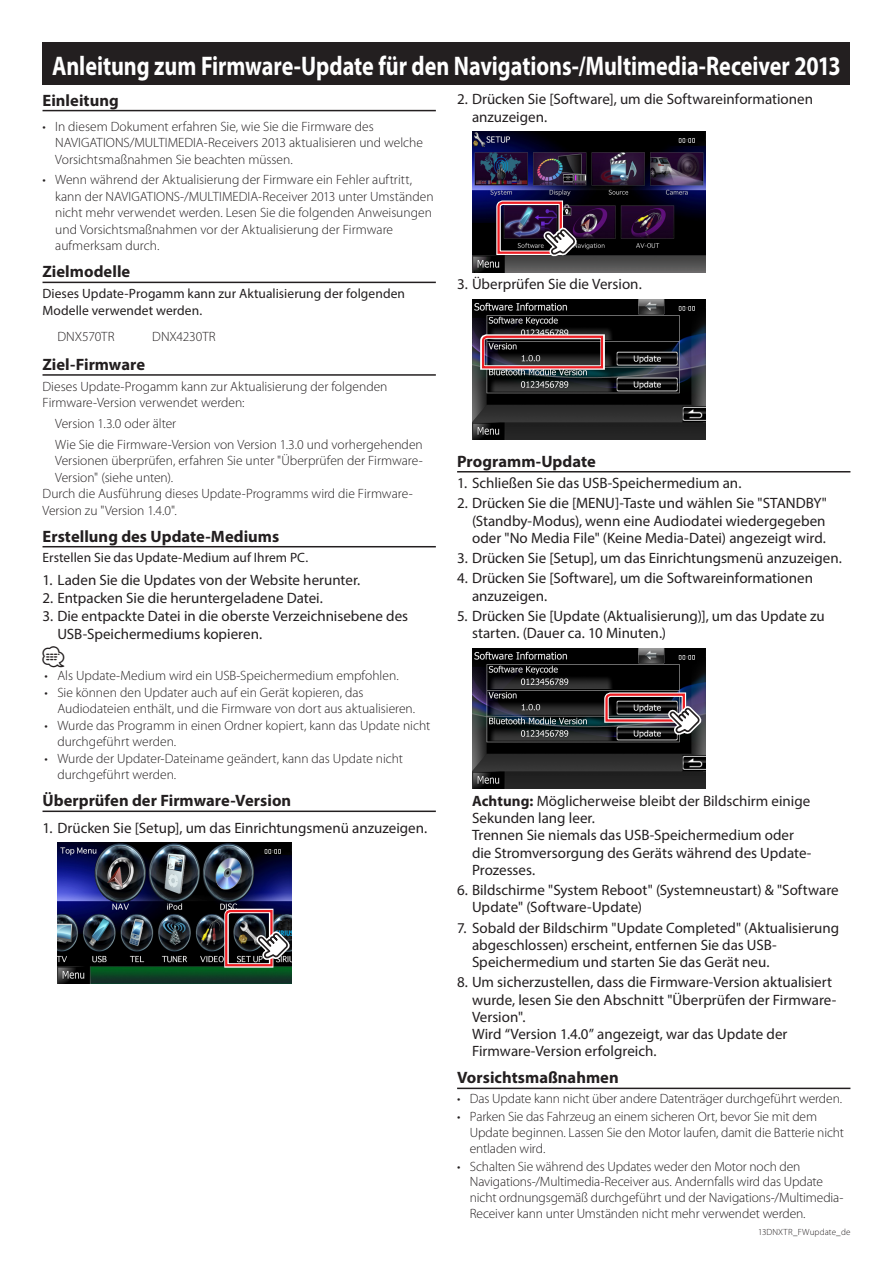
<style>
.page{position:relative;width:893px;height:1263px;background:#fff}
.page>*{position:absolute;margin:0;border:0;box-sizing:border-box;transform-origin:0 0}
.t1{font:700 27px "Myriad Pro";letter-spacing:-.005em;color:#fff;scale:.82 1}
.t2{font:21px "JKCE2 Car Symble";color:#231f20}
.t3{font:700 16.5px "Myriad Pro";color:#231f20}
.t4{font:15px/17.2px "Myriad Pro";color:#231f20}
.t5{font:300 13.5px/16.5px "Myriad Pro";color:#231f20}
.t6{font:13.5px/16.5px "Myriad Pro";letter-spacing:.005em;color:#231f20}
.t7{font:300 9px "Myriad Pro";letter-spacing:.015em;color:#231f20}
.s1{font-weight:700}
</style>
<div class="page">
<div style="left:43px;top:43px;width:807px;height:42px;background:#231f20"></div>
<hr style="left:43px;top:110px;width:393px;height:1px;background:#231f20">
<hr style="left:43px;top:282px;width:393px;height:1px;background:#231f20">
<hr style="left:43px;top:374px;width:393px;height:2px;background:#231f20">
<hr style="left:43px;top:546px;width:393px;height:1px;background:#231f20">
<hr style="left:43px;top:810px;width:393px;height:2px;background:#231f20">
<img style="left:57px;top:843px;width:234px;height:140px">
<svg style="left:222px;top:906px;width:68px;height:64px;background:#5c5054"></svg>
<hr style="left:457px;top:471px;width:393px;height:1px;background:#231f20">
<hr style="left:457px;top:1087px;width:393px;height:2px;background:#231f20">
<img style="left:472px;top:132px;width:234px;height:140px">
<svg style="left:494px;top:198px;width:83px;height:60px;background:#594055"></svg>
<img style="left:472px;top:299px;width:234px;height:141px">
<svg style="left:478px;top:332px;width:129px;height:40px;background:#5c4245"></svg>
<img style="left:472px;top:648px;width:234px;height:141px">
<svg style="left:602px;top:690px;width:100px;height:46px;background:#64545a"></svg>
<h1 class="t1" style="left:52px;top:48px;width:963px">Anleitung zum Firmware-Update für den Navigations-/Multimedia-Receiver 2013</h1>
<p class="t3" style="left:43px;top:89px;width:78px">Einleitung</p>
<p class="t5" style="left:55px;top:118px;width:320px">In diesem Dokument erfahren Sie, wie Sie die Firmware des</p>
<p class="t4" style="left:472px;top:90px;width:343px;text-indent:-15px">2. Drücken Sie [Software ,] um die Softwareinformationen anzuzeigen.</p>
<p class="t5" style="left:43px;top:118px;width:5px">•</p>
<p class="t5" style="left:43px;top:172px;width:5px">•</p>
<p class="t5" style="left:55px;top:135px;width:369px">NAVIGATIONS/MULTIMEDIA-Receivers 2013 aktualisieren und welche<br>Vorsichtsmaßnahmen Sie beachten müssen.</p>
<p class="t5" style="left:55px;top:172px;width:358px">Wenn während der Aktualisierung der Firmware ein Fehler auftritt,</p>
<p class="t5" style="left:55px;top:188px;width:380px">kann der NAVIGATIONS-/MULTIMEDIA-Receiver 2013 unter Umständen nicht mehr verwendet werden. Lesen Sie die folgenden Anweisungen und Vorsichtsmaßnahmen vor der Aktualisierung der Firmware aufmerksam durch.</p>
<p class="t3" style="left:43px;top:261px;width:89px">Zielmodelle</p>
<p class="t6" style="left:43px;top:285px;width:364px">Dieses Update-Progamm kann zur Aktualisierung der folgenden<br>Modelle verwendet werden.</p>
<p class="t5" style="left:152px;top:328px;width:65px">DNX4230TR</p>
<p class="t5" style="left:57px;top:328px;width:59px">DNX570TR</p>
<p class="t3" style="left:43px;top:354px;width:104px">Ziel-Firmware</p>
<p class="t5" style="left:43px;top:378px;width:346px">Dieses Update-Progamm kann zur Aktualisierung der folgenden<br>Firmware-Version verwendet werden:</p>
<p class="t5" style="left:55px;top:413px;width:369px;line-height:20.7px">Version 1.3.0 oder älter<br>Wie Sie die Firmware-Version von Version 1.3.0 und vorhergehenden</p>
<p class="t5" style="left:55px;top:469px;width:119px">Version" (siehe unten .(</p>
<p class="t5" style="left:55px;top:453px;width:369px">Versionen überprüfen, erfahren Sie unter "Überprüfen der Firmware-</p>
<p class="t5" style="left:43px;top:502px;width:136px">Version zu "Version 1.4.0 ."</p>
<p class="t5" style="left:43px;top:486px;width:372px">Durch die Ausführung dieses Update-Programms wird die Firmware-</p>
<p class="t3" style="left:43px;top:525px;width:238px">Erstellung des Update-Mediums</p>
<p class="t6" style="left:43px;top:549px;width:267px">Erstellen Sie das Update-Medium auf Ihrem PC.</p>
<p class="t4" style="left:43px;top:571px;width:319px">1. Laden Sie die Updates von der Website herunter.</p>
<p class="t4" style="left:43px;top:589px;width:282px">2. Entpacken Sie die heruntergeladene Datei.</p>
<p class="t4" style="left:57px;top:606px;width:352px;line-height:18px;text-indent:-15px">3. Die entpackte Datei in die oberste Verzeichnisebene des<br>USB-Speichermediums kopieren.</p>
<h2 class="t2" style="left:43px;top:646px;width:23px">⁄</h2>
<p class="t5" style="left:57px;top:668px;width:343px">Als Update-Medium wird ein USB-Speichermedium empfohlen.</p>
<p class="t5" style="left:45px;top:668px;width:5px">•</p>
<p class="t5" style="left:45px;top:684px;width:5px">•</p>
<p class="t5" style="left:45px;top:717px;width:5px">•</p>
<p class="t5" style="left:45px;top:750px;width:5px">•</p>
<p class="t5" style="left:57px;top:684px;width:308px">Sie können den Updater auch auf ein Gerät kopieren, das</p>
<p class="t5" style="left:57px;top:701px;width:374px">Audiodateien enthält, und die Firmware von dort aus aktualisieren.<br>Wurde das Programm in einen Ordner kopiert, kann das Update nicht</p>
<p class="t5" style="left:57px;top:734px;width:347px">durchgeführt werden.<br>Wurde der Updater-Dateiname geändert, kann das Update nicht</p>
<p class="t5" style="left:57px;top:767px;width:120px">durchgeführt werden.</p>
<p class="t3" style="left:43px;top:790px;width:250px">Überprüfen der Firmware-Version</p>
<p class="t4" style="left:43px;top:819px;width:386px">1. Drücken Sie [Setup ,] um das Einrichtungsmenü anzuzeigen.</p>
<p class="t4" style="left:457px;top:275px;width:186px">3. Überprüfen Sie die Version.</p>
<p class="t3" style="left:457px;top:450px;width:140px">Programm-Update</p>
<p class="t4" style="left:457px;top:474px;width:286px">1. Schließen Sie das USB-Speichermedium an.</p>
<p class="t4" style="left:472px;top:495px;width:356px;text-align:justify;text-indent:-15px">2. Drücken Sie die [MENU -] Taste und wählen Sie "STANDBY" (Standby-Modus ,) wenn eine Audiodatei wiedergegeben oder "No Media File" (Keine Media-Datei) angezeigt wird.</p>
<p class="t4" style="left:457px;top:549px;width:386px">3. Drücken Sie [Setup ,] um das Einrichtungsmenü anzuzeigen.</p>
<p class="t4" style="left:472px;top:569px;width:343px;text-indent:-15px">4. Drücken Sie [Software ,] um die Softwareinformationen anzuzeigen.</p>
<p class="t4" style="left:472px;top:607px;width:354px;text-indent:-15px">5. Drücken Sie [Update (Aktualisierung ,) ] um das Update zu starten (. Dauer ca. 10 Minuten (.</p>
<p class="t4" style="left:472px;top:792px;width:340px"><span class="s1">Achtung:</span> Möglicherweise bleibt der Bildschirm einige<br>Sekunden lang leer.<br>Trennen Sie niemals das USB-Speichermedium oder</p>
<p class="t4" style="left:472px;top:861px;width:65px">Prozesses.</p>
<p class="t4" style="left:472px;top:844px;width:341px">die Stromversorgung des Geräts während des Update-</p>
<p class="t4" style="left:472px;top:881px;width:368px;text-indent:-15px">6. Bildschirme "System Reboot" (Systemneustart) &amp; "Software<br>Update" (Software-Update(</p>
<p class="t4" style="left:457px;top:919px;width:384px">7. Sobald der Bildschirm "Update Completed" (Aktualisierung</p>
<p class="t4" style="left:472px;top:953px;width:299px">Speichermedium und starten Sie das Gerät neu.</p>
<p class="t4" style="left:472px;top:936px;width:306px">abgeschlossen) erscheint, entfernen Sie das USB-</p>
<p class="t4" style="left:457px;top:973px;width:376px">8. Um sicherzustellen, dass die Firmware-Version aktualisiert</p>
<p class="t4" style="left:472px;top:1008px;width:55px">Version ."</p>
<p class="t4" style="left:472px;top:991px;width:366px">wurde, lesen Sie den Abschnitt "Überprüfen der Firmware-</p>
<p class="t4" style="left:472px;top:1025px;width:317px">Wird “Version 1.4.0” angezeigt, war das Update der<br>Firmware-Version erfolgreich.</p>
<p class="t3" style="left:457px;top:1067px;width:163px">Vorsichtsmaßnahmen</p>
<p class="t5" style="left:470px;top:1091px;width:374px">Das Update kann nicht über andere Datenträger durchgeführt werden.</p>
<p class="t5" style="left:457px;top:1091px;width:5px">•</p>
<p class="t5" style="left:457px;top:1109px;width:5px">•</p>
<p class="t5" style="left:457px;top:1158px;width:5px">•</p>
<p class="t5" style="left:470px;top:1109px;width:349px">Parken Sie das Fahrzeug an einem sicheren Ort, bevor Sie mit dem</p>
<p class="t5" style="left:470px;top:1125px;width:376px;line-height:15.8px">Update beginnen. Lassen Sie den Motor laufen, damit die Batterie nicht entladen wird.</p>
<p class="t5" style="left:470px;top:1158px;width:332px">Schalten Sie während des Updates weder den Motor noch den</p>
<p class="t5" style="left:470px;top:1174px;width:355px">Navigations-/Multimedia-Receiver aus. Andernfalls wird das Update</p>
<p class="t5" style="left:470px;top:1205px;width:337px">Receiver kann unter Umständen nicht mehr verwendet werden.</p>
<p class="t5" style="left:470px;top:1189px;width:375px">nicht ordnungsgemäß durchgeführt und der Navigations-/Multimedia-</p>
<p class="t7" style="left:758px;top:1227px;width:94px">13DNXTR_FWupdate_de</p>
</div>
